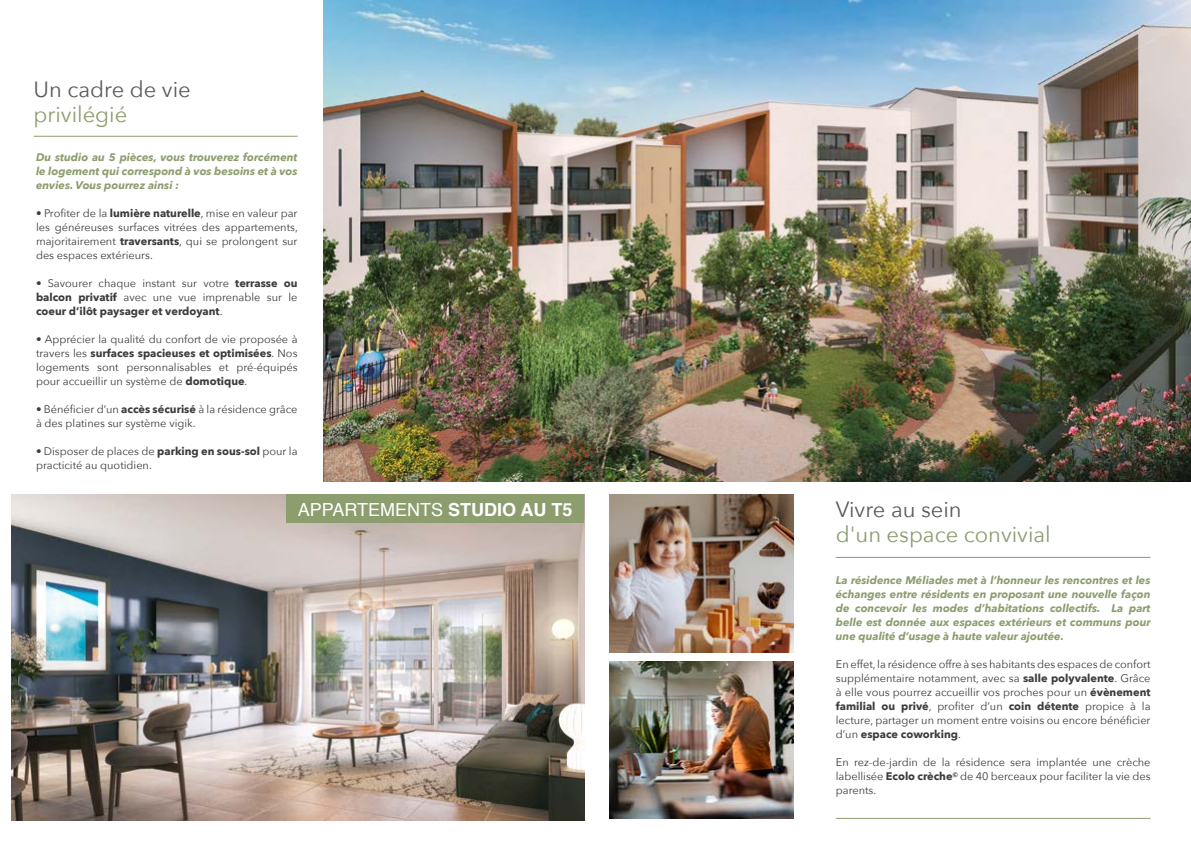
<style>
.page{position:relative;width:1191px;height:842px;background:#fff}
.page>*{position:absolute;margin:0;border:0;box-sizing:border-box;transform-origin:0 0}
.t1{font:22px "Avenir Next";color:#8c9d6e}
.t2{font:22px "Avenir Next";color:#5d5a58}
.t3{font:18px "Helvetica";color:#fff}
.t4{font:11px/14px "Avenir Next";color:#3c3c3b;text-align:justify}
.t5{font:italic 700 11px/14px "Avenir Next";color:#8c9d6e;text-align:justify}
.s1{font-weight:700}
</style>
<div class="page">
<img style="left:11px;top:495px;width:573px;height:326px">
<div style="left:286px;top:495px;width:298px;height:28px;background:#8c9d6e"></div>
<img style="left:323px;top:0;width:868px;height:482px">
<img style="left:609px;top:495px;width:184px;height:157px">
<img style="left:609px;top:661px;width:184px;height:158px">
<hr style="left:836px;top:557px;width:314px;height:1px;background:#8c9d6e">
<hr style="left:836px;top:818px;width:314px;height:1px;background:#8c9d6e">
<hr style="left:34px;top:136px;width:263px;height:1px;background:#8c9d6e">
<h1 class="t2" style="left:34px;top:71px;width:159px">Un cadre de vie</h1>
<h1 class="t1" style="left:34px;top:96px;width:95px">privilégié</h1>
<p class="t5" style="left:36px;top:150px;width:263px">Du studio au 5 pièces, vous trouverez forcément le logement qui correspond à vos besoins et à vos envies. Vous pourrez ainsi :</p>
<p class="t4" style="left:36px;top:206px;width:263px">• Profiter de la <span class="s1">lumière naturelle</span>, mise en valeur par les généreuses surfaces vitrées des appartements, majoritairement <span class="s1">traversants</span>, qui se prolongent sur des espaces extérieurs.</p>
<p class="t4" style="left:36px;top:276px;width:263px">• Savourer chaque instant sur votre <span class="s1">terrasse ou balcon privatif</span> avec une vue imprenable sur le <span class="s1">coeur d’ilôt paysager et verdoyant</span>.</p>
<p class="t4" style="left:36px;top:332px;width:263px">• Apprécier la qualité du confort de vie proposée à travers les <span class="s1">surfaces spacieuses et optimisées</span>. Nos logements sont personnalisables et pré-équipés pour accueillir un système de <span class="s1">domotique</span>.</p>
<p class="t4" style="left:36px;top:402px;width:263px">• Bénéficier d’un <span class="s1">accès sécurisé</span> à la résidence grâce à des platines sur système vigik.</p>
<p class="t4" style="left:36px;top:444px;width:263px">• Disposer de places de <span class="s1">parking en sous-sol</span> pour la practicité au quotidien.</p>
<h2 class="t3" style="left:298px;top:496px;width:276px">APPARTEMENTS <span class="s1">STUDIO AU T5</span></h2>
<h1 class="t2" style="left:836px;top:490px;width:127px">Vivre au sein</h1>
<h1 class="t1" style="left:836px;top:515px;width:216px">d'un espace convivial</h1>
<p class="t5" style="left:836px;top:573px;width:316px">La résidence Méliades met à l’honneur les rencontres et les échanges entre résidents en proposant une nouvelle façon de concevoir les modes d’habitations collectifs. La part belle est donnée aux espaces extérieurs et communs pour une qualité d’usage à haute valeur ajoutée.</p>
<p class="t4" style="left:836px;top:657px;width:316px">En effet, la résidence offre à ses habitants des espaces de confort supplémentaire notamment, avec sa <span class="s1">salle polyvalente</span>. Grâce à elle vous pourrez accueillir vos proches pour un <span class="s1">évènement familial ou privé</span>, profiter d’un <span class="s1">coin détente</span> propice à la lecture, partager un moment entre voisins ou encore bénéficier d’un <span class="s1">espace coworking</span>.</p>
<p class="t4" style="left:836px;top:755px;width:316px">En rez-de-jardin de la résidence sera implantée une crèche labellisée <span class="s1">Ecolo crèche</span><sup>©</sup> de 40 berceaux pour faciliter la vie des parents.</p>
</div>
